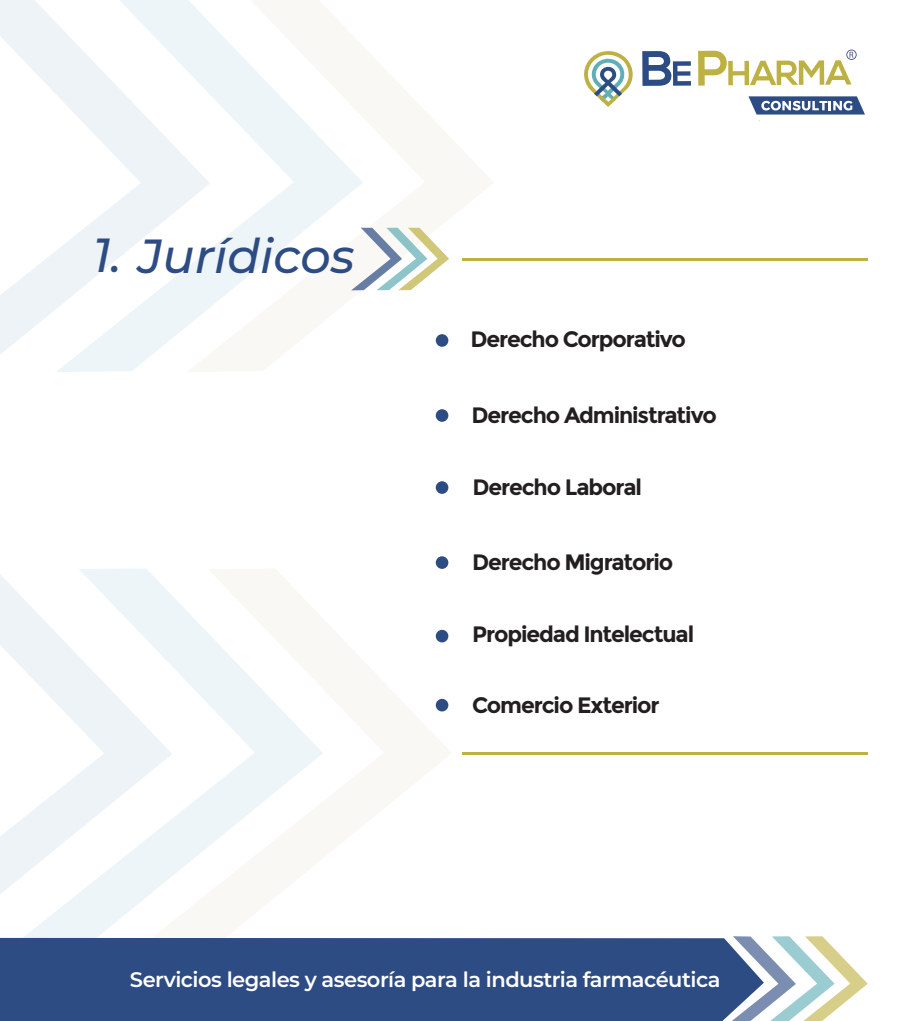
<style>
.page{position:relative;width:918px;height:1021px;background:#fff}
.page>*{position:absolute;margin:0;border:0;box-sizing:border-box;transform-origin:0 0}
.t1{font:italic 500 47.85px "Montserrat";color:#2d4c83}
.t2{font:700 22.2px "Montserrat";letter-spacing:-.05em;color:#231f20}
.t3{font:600 21px "Montserrat";letter-spacing:-.025em;color:#fff}
</style>
<div class="page">
<svg style="left:0;top:0;width:56px;height:354px"></svg>
<svg style="left:56px;top:0;width:131px;height:372px"></svg>
<svg style="left:187px;top:0;width:306px;height:372px"></svg>
<svg style="left:0;top:575px;width:20px;height:319px"></svg>
<svg style="left:20px;top:569px;width:129px;height:368px"></svg>
<svg style="left:149px;top:568px;width:302px;height:369px"></svg>
<svg style="left:584px;top:51px;width:49px;height:56px"></svg>
<svg style="left:642px;top:51px;width:49px;height:35px"></svg>
<svg style="left:698px;top:50px;width:159px;height:36px"></svg>
<svg style="left:748px;top:96px;width:117px;height:18px"></svg>
<svg style="left:733px;top:936px;width:135px;height:84px"></svg>
<div style="left:0;top:937px;width:764px;height:83px;background:#2d4c83"></div>
<hr style="left:463px;top:258px;width:405px;height:3px;background:#beb143">
<hr style="left:463px;top:751px;width:405px;height:3px;background:#beb143">
<svg style="left:351px;top:228px;width:98px;height:62px"></svg>
<div style="left:436px;top:334px;width:12px;height:13px;background:#2d4c83;border-radius:50%"></div>
<div style="left:436px;top:409px;width:12px;height:13px;background:#2d4c83;border-radius:50%"></div>
<div style="left:436px;top:481px;width:12px;height:13px;background:#2d4c83;border-radius:50%"></div>
<div style="left:436px;top:556px;width:12px;height:13px;background:#2d4c83;border-radius:50%"></div>
<div style="left:436px;top:630px;width:12px;height:12px;background:#2d4c83;border-radius:50%"></div>
<div style="left:436px;top:699px;width:12px;height:12px;background:#2d4c83;border-radius:50%"></div>
<h1 class="t1" style="left:93px;top:223px;width:263px">1. Jurídicos</h1>
<p class="t2" style="left:470px;top:326px;width:217px">Derecho Corporativo</p>
<p class="t2" style="left:472px;top:401px;width:247px">Derecho Administrativo</p>
<p class="t2" style="left:472px;top:474px;width:171px">Derecho Laboral</p>
<p class="t2" style="left:472px;top:548px;width:203px">Derecho Migratorio</p>
<p class="t2" style="left:472px;top:621px;width:223px">Propiedad Intelectual</p>
<p class="t2" style="left:472px;top:692px;width:189px">Comercio Exterior</p>
<p class="t3" style="left:130px;top:964px;width:592px">Servicios legales y asesoría para la industria farmacéutica</p>
</div>
